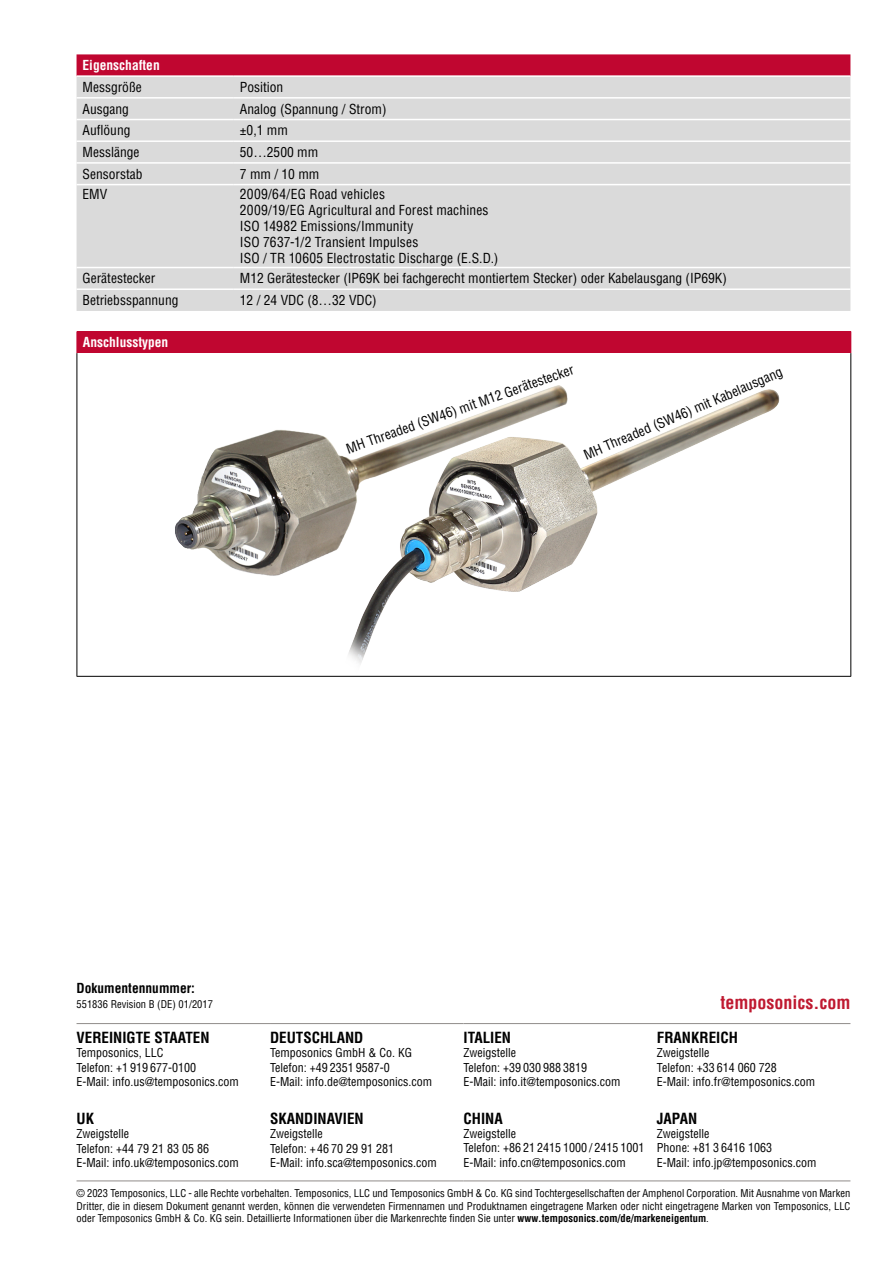
<style>
.page{position:relative;width:893px;height:1263px;background:#fff}
.page>*{position:absolute;margin:0;border:0;box-sizing:border-box;transform-origin:0 0}
.t1{font:700 condensed 18px "Helvetica LT Pro";color:#bf1930}
.t2{font:700 condensed 15px "Helvetica LT Pro";color:#000}
.t3{font:condensed 13.5px "Helvetica LT Std";color:#000}
.t4{font:condensed 13.5px "Helvetica LT Pro";letter-spacing:.015em;color:#000}
.t5{font:700 condensed 13.5px "Helvetica LT Std";color:#fff}
.t6{font:700 condensed 13.5px "Helvetica LT Std";color:#000}
.t7{font:condensed 12px/14.4px "Helvetica LT Pro";color:#000}
.t8{font:condensed 10.5px/12.6px "Helvetica LT Pro";color:#000;text-align:justify}
.t9{font:condensed 10.5px "Helvetica LT Std";color:#000}
.s1{font-weight:700}
</style>
<div class="page">
<div style="left:77px;top:54px;width:773px;height:21px;background:#c00630"></div>
<div style="left:77px;top:77px;width:773px;height:234px;background:#dadada"></div>
<hr style="left:77px;top:97px;width:157px;height:2px;background:#fff">
<hr style="left:234px;top:97px;width:616px;height:2px;background:#fff">
<hr style="left:77px;top:119px;width:157px;height:1px;background:#fff">
<hr style="left:234px;top:119px;width:616px;height:1px;background:#fff">
<hr style="left:77px;top:140px;width:157px;height:2px;background:#fff">
<hr style="left:234px;top:140px;width:616px;height:2px;background:#fff">
<hr style="left:77px;top:162px;width:157px;height:2px;background:#fff">
<hr style="left:234px;top:162px;width:616px;height:2px;background:#fff">
<hr style="left:77px;top:184px;width:157px;height:1px;background:#fff">
<hr style="left:234px;top:184px;width:616px;height:1px;background:#fff">
<hr style="left:77px;top:267px;width:157px;height:1px;background:#fff">
<hr style="left:234px;top:267px;width:616px;height:1px;background:#fff">
<hr style="left:77px;top:288px;width:157px;height:2px;background:#fff">
<hr style="left:234px;top:288px;width:616px;height:2px;background:#fff">
<div style="left:77px;top:331px;width:774px;height:22px;background:#c00630"></div>
<hr style="left:77px;top:353px;width:1px;height:323px;background:#000">
<hr style="left:850px;top:353px;width:1px;height:323px;background:#000">
<hr style="left:77px;top:676px;width:774px;height:1px;background:#000">
<img style="left:175px;top:385px;width:605px;height:279px">
<hr style="left:77px;top:1023px;width:193px;height:1px;background:#908c8a">
<hr style="left:270px;top:1023px;width:193px;height:1px;background:#908c8a">
<hr style="left:463px;top:1023px;width:194px;height:1px;background:#908c8a">
<hr style="left:657px;top:1023px;width:193px;height:1px;background:#908c8a">
<hr style="left:77px;top:1180px;width:193px;height:1px;background:#908c8a">
<hr style="left:270px;top:1180px;width:193px;height:1px;background:#908c8a">
<hr style="left:463px;top:1180px;width:194px;height:1px;background:#908c8a">
<hr style="left:657px;top:1180px;width:193px;height:1px;background:#908c8a">
<p class="t5" style="left:83px;top:57px;width:79px">Eigenschaften</p>
<p class="t3" style="left:83px;top:78px;width:61px">Messgröße</p>
<p class="t3" style="left:240px;top:78px;width:45px">Position</p>
<p class="t3" style="left:83px;top:100px;width:48px">Ausgang</p>
<p class="t3" style="left:240px;top:100px;width:148px">Analog (Spannung / Strom)</p>
<p class="t3" style="left:83px;top:122px;width:50px">Auflöung</p>
<p class="t3" style="left:240px;top:122px;width:50px">±0,1 mm</p>
<p class="t3" style="left:83px;top:144px;width:58px">Messlänge</p>
<p class="t3" style="left:240px;top:144px;width:80px">50…2500 mm</p>
<p class="t3" style="left:83px;top:165px;width:61px">Sensorstab</p>
<p class="t3" style="left:240px;top:165px;width:81px">7 mm / 10 mm</p>
<p class="t3" style="left:83px;top:185px;width:26px">EMV</p>
<p class="t4" style="left:240px;top:185px;width:147px">2009/64/EG Road vehicles</p>
<p class="t4" style="left:240px;top:201px;width:250px">2009/19/EG Agricultural and Forest machines</p>
<p class="t4" style="left:240px;top:218px;width:175px">ISO 14982 Emissions/Immunity</p>
<p class="t4" style="left:240px;top:234px;width:180px">ISO 7637-1/2 Transient Impulses</p>
<p class="t4" style="left:240px;top:250px;width:260px">ISO / TR 10605 Electrostatic Discharge (E.S.D.)</p>
<p class="t3" style="left:83px;top:270px;width:74px">Gerätestecker</p>
<p class="t3" style="left:240px;top:270px;width:488px">M12 Gerätestecker (IP69K bei fachgerecht montiertem Stecker) oder Kabelausgang (IP69K)</p>
<p class="t3" style="left:83px;top:292px;width:97px">Betriebsspannung</p>
<p class="t3" style="left:240px;top:292px;width:138px">12 / 24 VDC (8…32 VDC)</p>
<p class="t5" style="left:83px;top:334px;width:87px">Anschlusstypen</p>
<p class="t3" style="left:344px;top:442px;width:242px;rotate:-20deg">MH Threaded (SW46) mit M12 Gerätestecker</p>
<p class="t3" style="left:581px;top:447px;width:216px;rotate:-23deg">MH Threaded (SW46) mit Kabelausgang</p>
<p class="t6" style="left:77px;top:980px;width:120px">Dokumentennummer:</p>
<p class="t9" style="left:77px;top:998px;width:138px">551836 Revision B (DE) 01/2017</p>
<p class="t2" style="left:77px;top:1027px;width:134px">VEREINIGTE STAATEN</p>
<p class="t7" style="left:77px;top:1045px;width:164px">Temposonics, LLC<br>Telefon: +1 919 677-0100<br>E-Mail: info.us@temposonics.com</p>
<p class="t2" style="left:270px;top:1027px;width:95px">DEUTSCHLAND</p>
<p class="t7" style="left:270px;top:1045px;width:164px">Temposonics GmbH &amp; Co. KG<br>Telefon: +49 2351 9587-0<br>E-Mail: info.de@temposonics.com</p>
<p class="t2" style="left:463px;top:1027px;width:49px">ITALIEN</p>
<p class="t7" style="left:463px;top:1045px;width:158px">Zweigstelle<br>Telefon: +39 030 988 3819<br>E-Mail: info.it@temposonics.com</p>
<p class="t1" style="left:720px;top:990px;width:131px">temposonics.com</p>
<p class="t2" style="left:657px;top:1027px;width:82px">FRANKREICH</p>
<p class="t7" style="left:657px;top:1045px;width:160px">Zweigstelle<br>Telefon: +33 614 060 728<br>E-Mail: info.fr@temposonics.com</p>
<p class="t2" style="left:463px;top:1108px;width:41px">CHINA</p>
<p class="t7" style="left:463px;top:1126px;width:183px">Zweigstelle<br>Telefon: +86 21 2415 1000 / 2415 1001<br>E-Mail: info.cn@temposonics.com</p>
<p class="t2" style="left:270px;top:1108px;width:95px">SKANDINAVIEN</p>
<p class="t7" style="left:270px;top:1126px;width:168px">Zweigstelle<br>Telefon: + 46 70 29 91 281<br>E-Mail: info.sca@temposonics.com</p>
<p class="t2" style="left:657px;top:1108px;width:42px">JAPAN</p>
<p class="t7" style="left:657px;top:1126px;width:161px">Zweigstelle<br>Phone: +81 3 6416 1063<br>E-Mail: info.jp@temposonics.com</p>
<p class="t8" style="left:77px;top:1187px;width:775px">© 2023 Temposonics, LLC - alle Rechte vorbehalten. Temposonics, LLC und Temposonics GmbH &amp; Co. KG sind Tochtergesellschaften der Amphenol Corporation. Mit Ausnahme von Marken Dritter, die in diesem Dokument genannt werden, können die verwendeten Firmennamen und Produktnamen eingetragene Marken oder nicht eingetragene Marken von Temposonics, LLC oder Temposonics GmbH &amp; Co. KG sein. Detaillierte Informationen über die Markenrechte finden Sie unter <span class="s1">www.temposonics.com/de/markeneigentum</span>.</p>
<p class="t2" style="left:77px;top:1108px;width:19px">UK</p>
<p class="t7" style="left:77px;top:1126px;width:164px">Zweigstelle<br>Telefon: +44 79 21 83 05 86<br>E-Mail: info.uk@temposonics.com</p>
</div>
